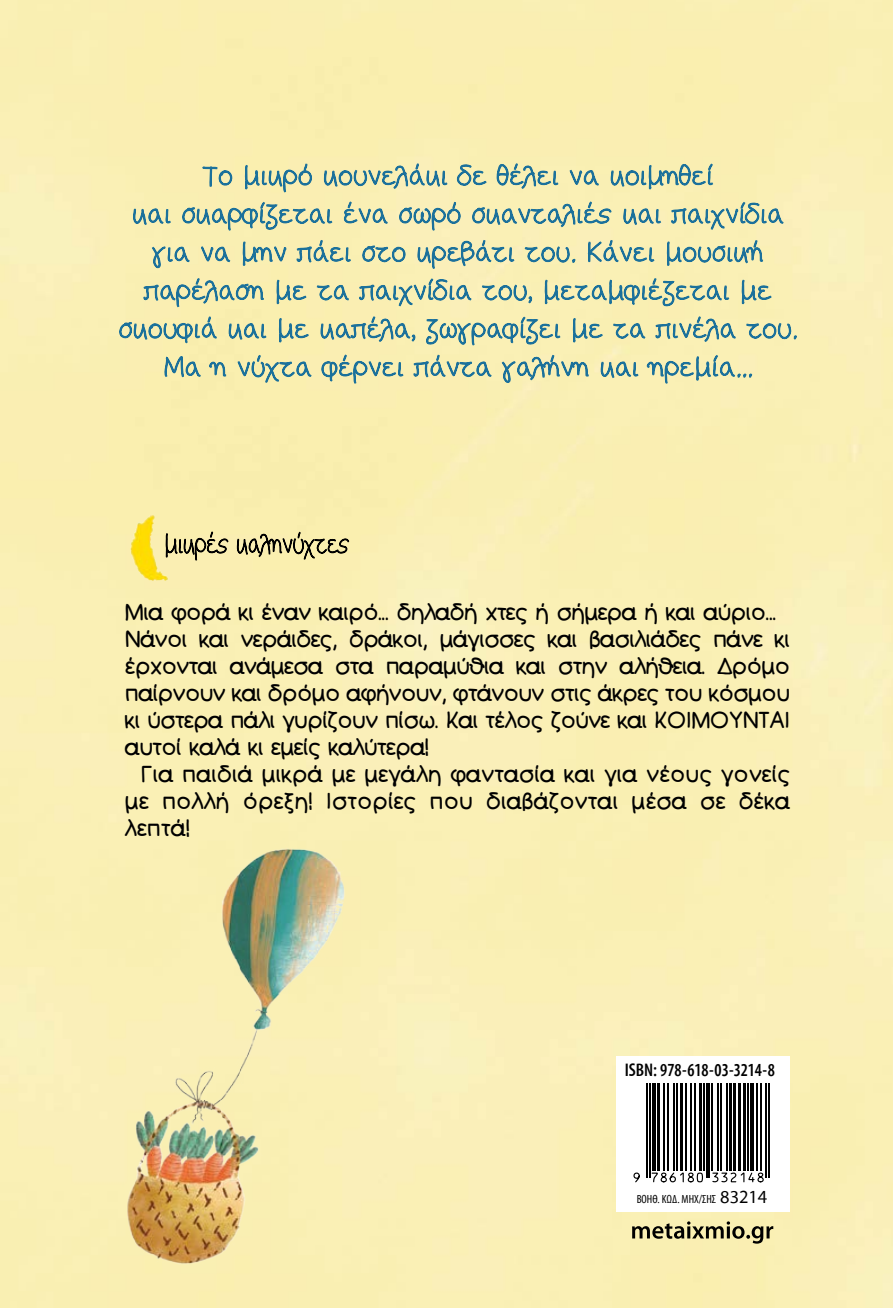
<style>
.page{position:relative;width:893px;height:1308px;background:#fff}
.page>*{position:absolute;margin:0;border:0;box-sizing:border-box;transform-origin:0 0}
.t1{font:22.5px/27px "CF Baby";color:#000}
.t2{font:500 18.45px "Myriad Condensed Greek";color:#000}
.t3{font:11.92px "Myriad Condensed Greek";color:#000}
.s1{font-family:"Myriad Greek";font-size:18.45px}
</style>
<div class="page">
<div style="left:0;top:0;width:893px;height:1307px;background:#faefb5"></div>
<svg style="left:118px;top:141px;width:680px;height:269px;background:#dedfb0"></svg>
<svg style="left:165px;top:514px;width:64px;height:55px;background:#ddd29b"></svg>
<svg style="left:236px;top:524px;width:114px;height:49px;background:#dad099"></svg>
<img style="left:130px;top:515px;width:38px;height:66px">
<div style="left:616px;top:1055px;width:174px;height:156px;background:#fff"></div>
<hr style="left:647px;top:1083px;width:1px;height:94px;background:#000">
<hr style="left:649px;top:1083px;width:1px;height:94px;background:#000">
<hr style="left:652px;top:1083px;width:4px;height:88px;background:#000">
<hr style="left:657px;top:1083px;width:2px;height:88px;background:#000">
<hr style="left:663px;top:1083px;width:2px;height:88px;background:#000">
<hr style="left:667px;top:1083px;width:1px;height:88px;background:#000">
<hr style="left:674px;top:1083px;width:1px;height:88px;background:#000">
<hr style="left:676px;top:1083px;width:1px;height:88px;background:#000">
<hr style="left:680px;top:1083px;width:3px;height:88px;background:#000">
<hr style="left:685px;top:1083px;width:2px;height:88px;background:#000">
<hr style="left:690px;top:1083px;width:2px;height:88px;background:#000">
<hr style="left:694px;top:1083px;width:2px;height:88px;background:#000">
<hr style="left:699px;top:1083px;width:3px;height:88px;background:#000">
<hr style="left:703px;top:1083px;width:2px;height:88px;background:#000">
<hr style="left:706px;top:1083px;width:1px;height:94px;background:#000">
<hr style="left:708px;top:1083px;width:2px;height:94px;background:#000">
<hr style="left:711px;top:1083px;width:1px;height:88px;background:#000">
<hr style="left:718px;top:1083px;width:1px;height:88px;background:#000">
<hr style="left:720px;top:1083px;width:1px;height:88px;background:#000">
<hr style="left:727px;top:1083px;width:1px;height:88px;background:#000">
<hr style="left:729px;top:1083px;width:3px;height:88px;background:#000">
<hr style="left:733px;top:1083px;width:3px;height:88px;background:#000">
<hr style="left:738px;top:1083px;width:3px;height:88px;background:#000">
<hr style="left:743px;top:1083px;width:3px;height:88px;background:#000">
<hr style="left:747px;top:1083px;width:2px;height:88px;background:#000">
<hr style="left:750px;top:1083px;width:4px;height:88px;background:#000">
<hr style="left:756px;top:1083px;width:2px;height:88px;background:#000">
<hr style="left:760px;top:1083px;width:1px;height:88px;background:#000">
<hr style="left:765px;top:1083px;width:2px;height:94px;background:#000">
<hr style="left:768px;top:1083px;width:1px;height:94px;background:#000">
<svg style="left:633px;top:1171px;width:131px;height:12px"></svg>
<svg style="left:632px;top:1221px;width:141px;height:22px;background:#b1aa7f"></svg>
<img style="left:84px;top:833px;width:284px;height:474px">
<p class="t1" style="left:125px;top:599px;width:666px">Μια φορά κι έναν καιρό... δηλαδή χτες ή σήμερα ή και αύριο...<br>Νάνοι και νεράιδες, δράκοι, μάγισσες και βασιλιάδες πάνε κι έρχονται ανάμεσα στα παραμύθια και στην αλήθεια. Δρόμο παίρνουν και δρόμο αφήνουν, φτάνουν στις άκρες του κόσμου κι ύστερα πάλι γυρίζουν πίσω. Και τέλος ζούνε και ΚΟΙΜΟΥΝΤΑΙ αυτοί καλά κι εμείς καλύτερα!</p>
<p class="t1" style="left:125px;top:761px;width:666px;text-align:justify;text-indent:16px">Για παιδιά μικρά με μεγάλη φαντασία και για νέους γονείς με πολλή όρεξη! Ιστορίες που διαβάζονται μέσα σε δέκα λεπτά!</p>
<p class="t2" style="left:625px;top:1060px;width:152px">ISBN: 978-618-03-3214-8</p>
<p class="t3" style="left:637px;top:1193px;width:132px">ΒΟΗΘ. ΚΩΔ. ΜΗΧ/ΣΗΣ <span class="s1">83214</span></p>
</div>
